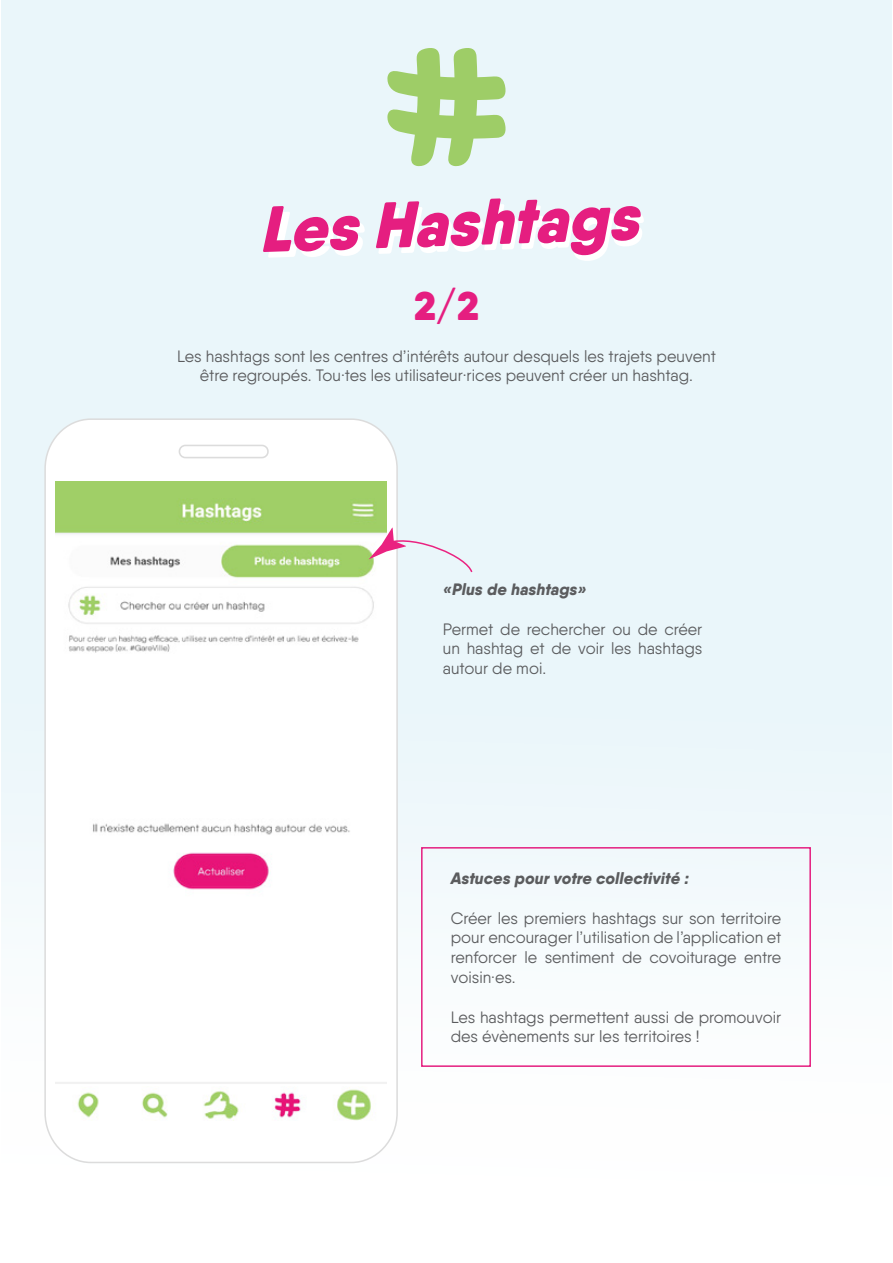
<style>
.page{position:relative;width:893px;height:1263px;background:#fff}
.page>*{position:absolute;margin:0;border:0;box-sizing:border-box;transform-origin:0 0}
.t1{font:900 40.5px "Qanelas Soft";color:#e51e80}
.t2{font:16.5px/19.8px "Qanelas Soft";color:#5b5c5e;text-align:justify}
.t3{font:italic 800 16.5px "Qanelas Soft";color:#5b5c5e}
</style>
<div class="page">
<div style="left:1px;top:0;width:891px;height:1263px;background:linear-gradient(to bottom,#e4f3f9,#fbfdfe)"></div>
<svg style="left:263px;top:206px;width:102px;height:52px"></svg>
<svg style="left:376px;top:198px;width:268px;height:63px"></svg>
<svg style="left:387px;top:47px;width:120px;height:120px;background:#bedea6"></svg>
<div style="left:45px;top:419px;width:352px;height:743px;background:#fff;border-radius:48px"></div>
<div style="left:44px;top:418px;width:354px;height:745px;border:2px solid #dcdcdc;border-radius:48px"></div>
<div style="left:179px;top:445px;width:90px;height:13px;border:2px solid #dcdcdc;border-radius:6px"></div>
<img style="left:56px;top:482px;width:330px;height:639px">
<div style="left:421px;top:847px;width:390px;height:220px;border:2px solid #e51e80"></div>
<svg style="left:369px;top:528px;width:105px;height:46px"></svg>
<h1 class="t1" style="left:414px;top:280px;width:66px">2/2</h1>
<p class="t2" style="left:177px;top:346px;width:540px;text-align:center">Les hashtags sont les centres d’intérêts autour desquels les trajets peuvent être regroupés. Tou·tes les utilisateur·rices peuvent créer un hashtag.</p>
<p class="t3" style="left:443px;top:579px;width:146px">«Plus de hashtags»</p>
<p class="t2" style="left:443px;top:619px;width:261px">Permet de rechercher ou de créer un hashtag et de voir les hashtags autour de moi.</p>
<p class="t3" style="left:451px;top:868px;width:240px">Astuces pour votre collectivité :</p>
<p class="t2" style="left:451px;top:908px;width:332px">Créer les premiers hashtags sur son territoire pour encourager l’utilisation de l’application et renforcer le sentiment de covoiturage entre voisin·es.</p>
<p class="t2" style="left:451px;top:1007px;width:332px">Les hashtags permettent aussi de promouvoir des évènements sur les territoires !</p>
</div>
